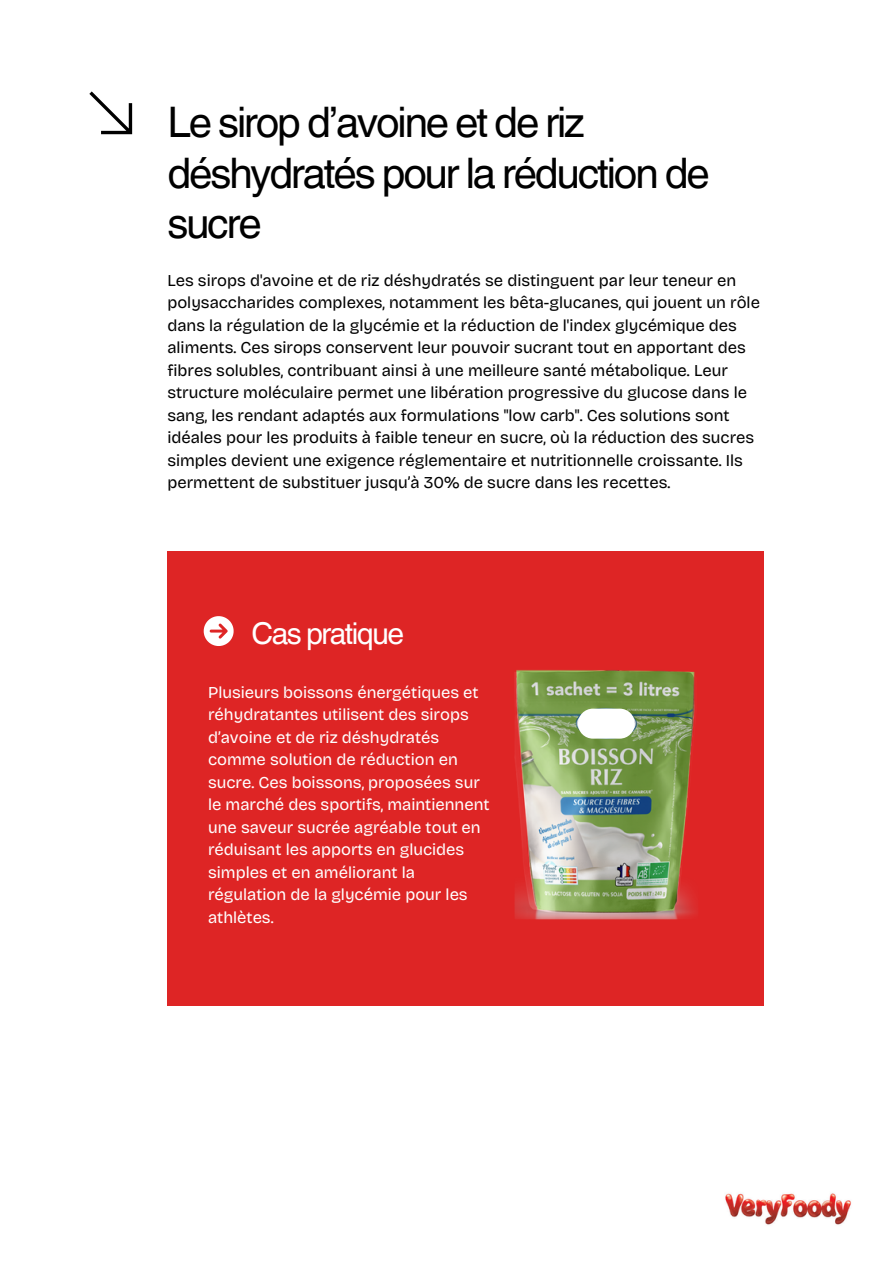
<style>
.page{position:relative;width:894px;height:1264px;background:#fff}
.page>*{position:absolute;margin:0;border:0;box-sizing:border-box;transform-origin:0 0}
.t1{font:42.15px/50.1px "Helvetica World";letter-spacing:-.05em;color:#000}
.t2{font:30.15px "Helvetica World";letter-spacing:-.05em;color:#fff}
.t3{font:16.65px/22.5px "Bricolage Grotesque";color:#000}
.t4{font:16.65px/22.5px "Bricolage Grotesque";color:#fff}
</style>
<div class="page">
<svg style="left:89px;top:91px;width:43px;height:43px"></svg>
<div style="left:167px;top:551px;width:596px;height:454px;background:#de2525"></div>
<svg style="left:204px;top:616px;width:29px;height:30px"></svg>
<img style="left:725px;top:1193px;width:126px;height:32px">
<img style="left:514px;top:634px;width:250px;height:316px">
<div style="left:577px;top:708px;width:57px;height:30px;background:#fff;border-radius:15px"></div>
<p class="t1" style="left:167px;top:98px;width:544px">Le sirop d’avoine et de riz déshydratés pour la réduction de sucre</p>
<p class="t3" style="left:167px;top:269px;width:594px">Les sirops d'avoine et de riz déshydratés se distinguent par leur teneur en polysaccharides complexes, notamment les bêta-glucanes, qui jouent un rôle dans la régulation de la glycémie et la réduction de l'index glycémique des aliments. Ces sirops conservent leur pouvoir sucrant tout en apportant des fibres solubles, contribuant ainsi à une meilleure santé métabolique. Leur structure moléculaire permet une libération progressive du glucose dans le sang, les rendant adaptés aux formulations "low carb". Ces solutions sont idéales pour les produits à faible teneur en sucre, où la réduction des sucres simples devient une exigence réglementaire et nutritionnelle croissante. Ils permettent de substituer jusqu’à 30% de sucre dans les recettes.</p>
<p class="t2" style="left:251px;top:616px;width:154px">Cas pratique</p>
<p class="t4" style="left:208px;top:681px;width:283px">Plusieurs boissons énergétiques et réhydratantes utilisent des sirops d’avoine et de riz déshydratés comme solution de réduction en sucre. Ces boissons, proposées sur le marché des sportifs, maintiennent une saveur sucrée agréable tout en réduisant les apports en glucides simples et en améliorant la régulation de la glycémie pour les athlètes.</p>
</div>
